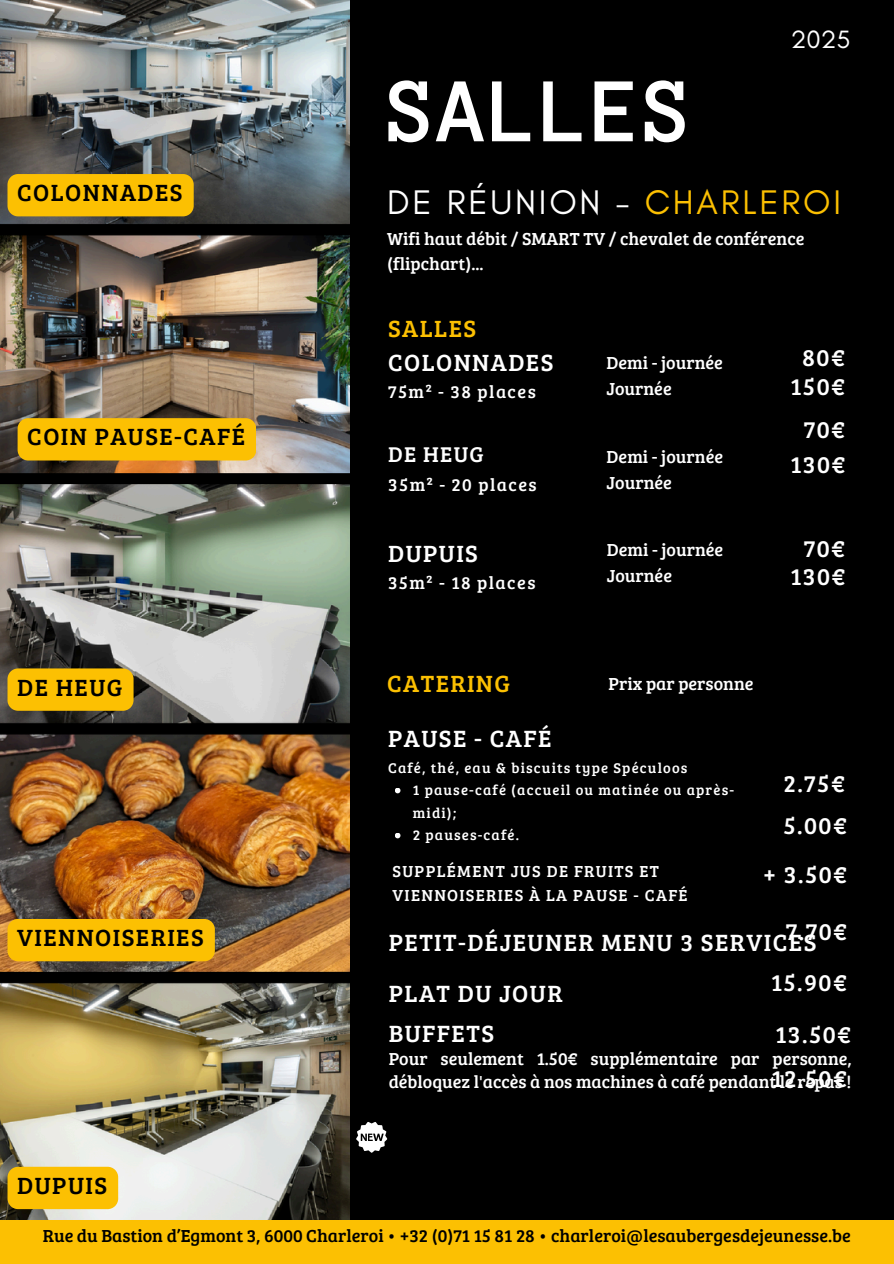
<style>
.page{position:relative;width:894px;height:1264px;background:#fff}
.page>*{position:absolute;margin:0;border:0;box-sizing:border-box;transform-origin:0 0}
.t1{font:700 93.9px "Anonymous Pro";color:#fff}
.t2{font:34.8px "Glacial Indifference";letter-spacing:.08em;color:#fff}
.t3{font:25.5px "Glacial Indifference";color:#fff}
.t4{font:24.3px/28.2px "Bree Serif";letter-spacing:.06em;color:#fff}
.t5{font:24.3px "Bree Serif";letter-spacing:.06em;color:#000}
.t6{font:24.3px "Bree Serif";letter-spacing:.06em;color:#fcc002}
.t7{font:22.05px "Bree Serif";letter-spacing:.06em;color:#fff}
.t8{font:18px/25.8px "Bree Serif";color:#fff}
.t9{font:18px "Bree Serif";color:#000}
.t10{font:18px "Bree Serif";letter-spacing:.08em;color:#fff}
.t11{font:16.5px/24.8px "Bree Serif";letter-spacing:.08em;color:#fff}
.t12{font:14.55px/22.5px "Bree Serif";letter-spacing:.08em;color:#fff}
.s1{color:#fcc002}
</style>
<div class="page">
<div style="left:0;top:0;width:893px;height:1263px;background:#000"></div>
<img style="left:0;top:0;width:349px;height:1219px">
<div style="left:7px;top:919px;width:208px;height:42px;background:#fcc002"></div>
<div style="left:7px;top:174px;width:186px;height:42px;background:#fcc002"></div>
<div style="left:7px;top:668px;width:126px;height:42px;background:#fcc002"></div>
<div style="left:18px;top:418px;width:238px;height:42px;background:#fcc002"></div>
<svg style="left:356px;top:1122px;width:31px;height:30px"></svg>
<div style="left:0;top:1219px;width:893px;height:44px;background:#fcc002"></div>
<div style="left:7px;top:1166px;width:111px;height:43px;background:#fcc002"></div>
<svg style="left:395px;top:788px;width:5px;height:5px"></svg>
<svg style="left:395px;top:833px;width:5px;height:5px"></svg>
<h5 class="t5" style="left:17px;top:175px;width:167px">COLONNADES</h5>
<h5 class="t5" style="left:27px;top:419px;width:219px">COIN PAUSE-CAFÉ</h5>
<h5 class="t5" style="left:17px;top:669px;width:107px">DE HEUG</h5>
<h2 class="t5" style="left:17px;top:920px;width:188px">VIENNOISERIES</h2>
<h2 class="t5" style="left:17px;top:1167px;width:91px">DUPUIS</h2>
<p class="t1" style="left:387px;top:64px;width:309px">SALLES</p>
<h1 class="t3" style="left:790px;top:24px;width:61px">2025</h1>
<p class="t2" style="left:387px;top:181px;width:455px">DE RÉUNION - <span class="s1">CHARLEROI</span></p>
<p class="t8" style="left:387px;top:225px;width:419px;line-height:24.8px">Wifi haut débit / SMART TV / chevalet de conférence (flipchart)...</p>
<h5 class="t4" style="left:388px;top:311px;width:167px;line-height:33.8px"><span class="s1">SALLES<br></span>COLONNADES</h5>
<h5 class="t10" style="left:388px;top:378px;width:149px">75m² - 38 places</h5>
<h2 class="t7" style="left:388px;top:438px;width:97px">DE HEUG</h2>
<h2 class="t10" style="left:388px;top:471px;width:150px">35m² - 20 places</h2>
<h3 class="t4" style="left:388px;top:538px;width:91px">DUPUIS</h3>
<h3 class="t10" style="left:388px;top:570px;width:149px">35m² - 18 places</h3>
<p class="t8" style="left:606px;top:349px;width:118px">Demi - journée<br>Journée</p>
<h2 class="t8" style="left:606px;top:442px;width:118px">Demi - journée<br>Journée</h2>
<h4 class="t8" style="left:606px;top:536px;width:118px">Demi - journée<br>Journée</h4>
<h2 class="t4" style="left:790px;top:342px;width:56px;text-align:center">80€<br>150€</h2>
<h2 class="t4" style="left:790px;top:411px;width:56px;line-height:34.8px;text-align:center">70€<br>130€</h2>
<h5 class="t4" style="left:790px;top:533px;width:56px;text-align:center">70€<br>130€</h5>
<h5 class="t6" style="left:387px;top:665px;width:124px">CATERING</h5>
<h5 class="t8" style="left:608px;top:669px;width:147px">Prix par personne</h5>
<h1 class="t4" style="left:388px;top:723px;width:165px">PAUSE - CAFÉ</h1>
<h1 class="t12" style="left:388px;top:755px;width:301px">Café, thé, eau &amp; biscuits type Spéculoos</h1>
<h1 class="t12" style="left:412px;top:778px;width:323px">1 pause-café (accueil ou matinée ou après&shy;midi);<br>2 pauses-café.</h1>
<h2 class="t11" style="left:392px;top:857px;width:296px">SUPPLÉMENT JUS DE FRUITS ET<br>VIENNOISERIES À LA PAUSE - CAFÉ</h2>
<h5 class="t4" style="left:783px;top:761px;width:65px;line-height:41.7px">2.75€<br>5.00€</h5>
<h1 class="t4" style="left:763px;top:859px;width:85px">+ 3.50€</h1>
<h1 class="t4" style="left:785px;top:916px;width:62px">7.70€</h1>
<h5 class="t4" style="left:770px;top:967px;width:77px">15.90€</h5>
<p class="t4" style="left:775px;top:1019px;width:77px">13.50€</p>
<p class="t4" style="left:771px;top:1062px;width:77px">12.50€</p>
<h1 class="t4" style="left:388px;top:915px;width:429px;line-height:50.7px">PETIT-DÉJEUNER MENU 3 SERVICES<br>PLAT DU JOUR</h1>
<h1 class="t4" style="left:388px;top:1018px;width:107px">BUFFETS</h1>
<h1 class="t8" style="left:388px;top:1045px;width:464px;line-height:23.7px">Pour seulement 1.50€ supplémentaire par personne, débloquez l'accès à nos machines à café pendant le repas !</h1>
<h2 class="t9" style="left:43px;top:1222px;width:809px">Rue du Bastion d’Egmont 3, 6000 Charleroi • +32 (0)71 15 81 28 • charleroi@lesaubergesdejeunesse.be</h2>
</div>
